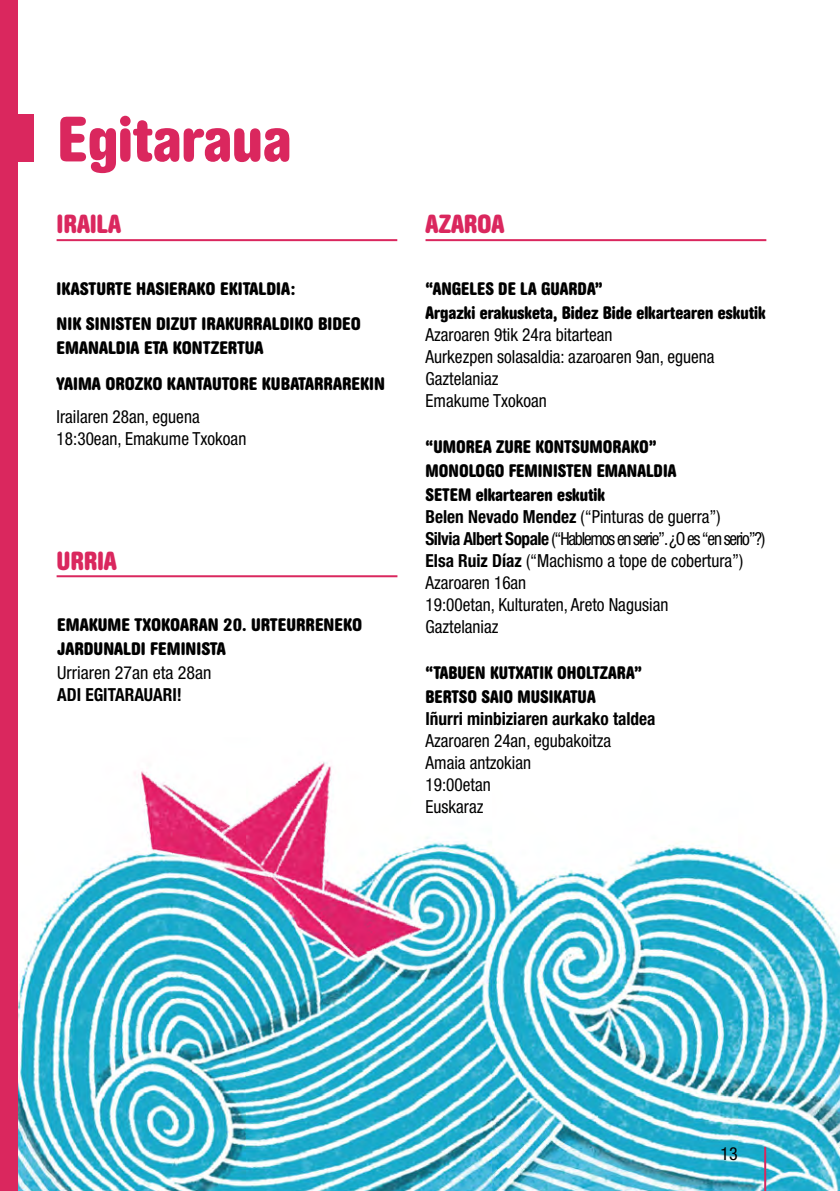
<style>
.page{position:relative;width:840px;height:1191px;background:#fff}
.page>*{position:absolute;margin:0;border:0;box-sizing:border-box;transform-origin:0 0}
.t1{font:700 condensed 63.4px "AG Book Rounded";color:#da275e}
.t2{font:700 condensed 26px "AG Book Rounded";letter-spacing:-.01em;color:#da275e}
.t3{font:condensed 18px/22px "Helvetica Neue LT Pro";color:#000;scale:.96 1}
.t4{font:700 condensed 18px/24px "AG Book Rounded";color:#000;scale:.96 1}
.t5{font:700 condensed 18px/35.4px "AG Book Rounded";color:#000}
.t6{font:700 condensed 18px "Helvetica Neue LT Pro";color:#000;scale:.96 1}
.t7{font:condensed 18px "Helvetica Neue LT Pro";color:#000}
.s1{font-weight:700}
</style>
<div class="page">
<img style="left:17px;top:0;width:822px;height:1191px">
<hr style="left:57px;top:239px;width:340px;height:2px;background:#da275e">
<hr style="left:425px;top:239px;width:340px;height:2px;background:#da275e">
<hr style="left:57px;top:575px;width:340px;height:2px;background:#da275e">
<div style="left:9px;top:114px;width:25px;height:47px;background:#da275e"></div>
<div style="left:0;top:0;width:17px;height:1191px;background:#da275e"></div>
<hr style="left:763px;top:1146px;width:2px;height:45px;background:#da275e">
<h1 class="t1" style="left:57px;top:102px;width:235px">Egitaraua</h1>
<h2 class="t2" style="left:57px;top:209px;width:66px">IRAILA</h2>
<h2 class="t2" style="left:425px;top:209px;width:80px">AZAROA</h2>
<p class="t5" style="left:57px;top:271px;width:305px">IKASTURTE HASIERAKO EKITALDIA:<br>NIK SINISTEN DIZUT IRAKURRALDIKO BIDEO</p>
<p class="t5" style="left:57px;top:330px;width:329px">EMANALDIA ETA KONTZERTUA<br>YAIMA OROZKO KANTAUTORE KUBATARRAREKIN</p>
<p class="t3" style="left:57px;top:405px;width:199px">Irailaren 28an, eguena<br>18:30ean, Emakume Txokoan</p>
<h2 class="t2" style="left:57px;top:545px;width:62px">URRIA</h2>
<p class="t5" style="left:57px;top:613px;width:306px;line-height:24px">EMAKUME TXOKOARAN 20. URTEURRENEKO<br>JARDUNALDI FEMINISTA</p>
<p class="t7" style="left:57px;top:662px;width:156px">Urriaren 27an eta 28an</p>
<p class="t6" style="left:57px;top:683px;width:131px">ADI EGITARAUARI!</p>
<p class="t4" style="left:425px;top:277px;width:355px">“ANGELES DE LA GUARDA”<br>Argazki erakusketa, Bidez Bide elkartearen eskutik</p>
<p class="t3" style="left:425px;top:323px;width:302px">Azaroaren 9tik 24ra bitartean<br>Aurkezpen solasaldia: azaroaren 9an, eguena<br>Gaztelaniaz<br>Emakume Txokoan</p>
<p class="t4" style="left:425px;top:435px;width:262px">“UMOREA ZURE KONTSUMORAKO”<br>MONOLOGO FEMINISTEN EMANALDIA<br>SETEM elkartearen eskutik</p>
<p class="t3" style="left:425px;top:505px;width:355px"><span class="s1">Belen Nevado Mendez</span> (“Pinturas de guerra”)<br><span class="s1">Silvia Albert Sopale</span> (“Hablemos en serie”. ¿O es “en serio”?)<br><span class="s1">Elsa Ruiz Díaz</span> (“Machismo a tope de cobertura”)<br>Azaroaren 16an<br>19:00etan, Kulturaten, Areto Nagusian<br>Gaztelaniaz</p>
<p class="t4" style="left:425px;top:661px;width:227px">“TABUEN KUTXATIK OHOLTZARA”<br>BERTSO SAIO MUSIKATUA</p>
<p class="t6" style="left:425px;top:707px;width:241px">Iñurri minbiziaren aurkako taldea</p>
<p class="t3" style="left:425px;top:729px;width:195px">Azaroaren 24an, egubakoitza<br>Amaia antzokian<br>19:00etan<br>Euskaraz</p>
<p class="t7" style="left:720px;top:1142px;width:19px">13</p>
</div>
